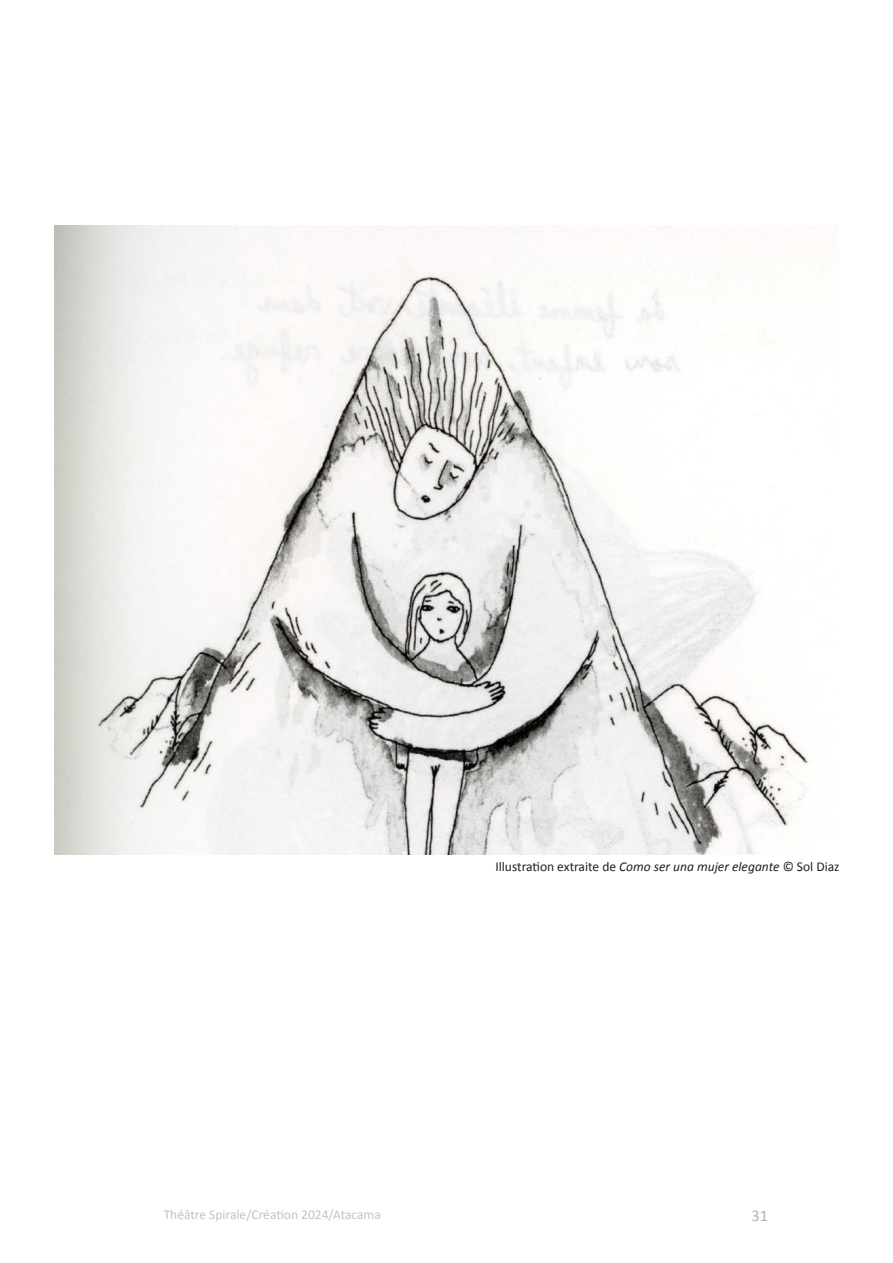
<style>
.page{position:relative;width:893px;height:1263px;background:#fff}
.page>*{position:absolute;margin:0;border:0;box-sizing:border-box;transform-origin:0 0}
.t1{font:16.5px "Calibri";color:#b2b3b7}
.t2{font:13.5px "Calibri";color:#231f20}
.t3{font:13.5px "Calibri";color:#c2c3c6}
.s1{font-style:italic}
</style>
<div class="page">
<img style="left:54px;top:225px;width:785px;height:629px">
<p class="t2" style="left:495px;top:858px;width:346px">Illustration extraite de <span class="s1">Como ser una mujer elegante</span> © Sol Diaz</p>
<p class="t3" style="left:164px;top:1206px;width:219px">Théâtre Spirale/Création 2024/Atacama</p>
<p class="t1" style="left:752px;top:1208px;width:18px">31</p>
</div>
